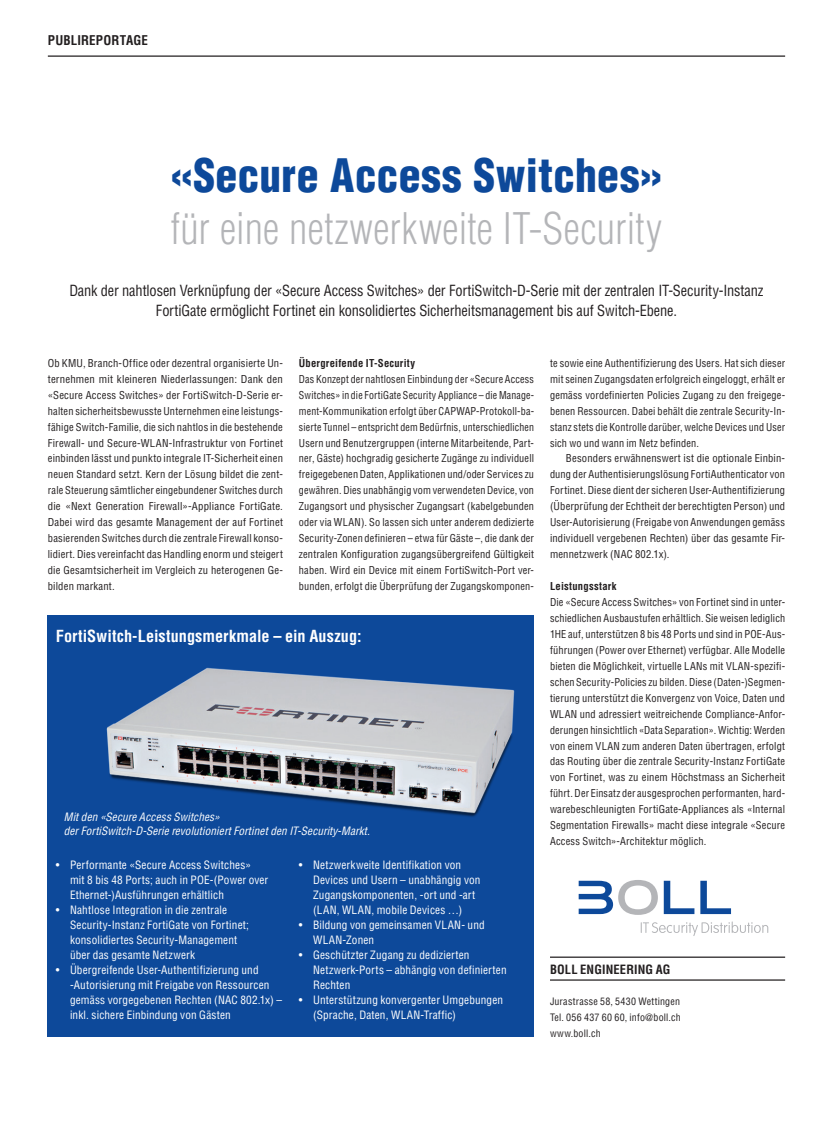
<style>
.page{position:relative;width:833px;height:1134px;background:#fff}
.page>*{position:absolute;margin:0;border:0;box-sizing:border-box;transform-origin:0 0}
.t1{font:900 condensed 45px "Helvetica LT Std";letter-spacing:.01em;color:#0d499a}
.t2{font:300 condensed 42.5px "Helvetica LT Std";letter-spacing:.01em;color:#b4b5b8}
.t3{font:700 condensed 16.25px "Helvetica LT Std";letter-spacing:.005em;color:#fff}
.t4{font:condensed 15px/20px "Helvetica LT Std";letter-spacing:-.01em;color:#231f20;text-align:center;scale:.96 1}
.t5{font:700 condensed 13.12px "Helvetica LT Std";letter-spacing:.015em;color:#231f20}
.t6{font:700 condensed 12.5px "Helvetica LT Std";letter-spacing:.015em;color:#231f20}
.t7{font:condensed 11.25px/15px "Helvetica LT Std";letter-spacing:.015em;color:#fff}
.t8{font:italic condensed 11.25px/13.5px "Helvetica LT Std";letter-spacing:.01em;color:#fff}
.t9{font:condensed 10.62px/16px "Helvetica LT Std";letter-spacing:.015em;color:#231f20;text-align:justify}
.t10{font:condensed 10.62px/16px "Helvetica LT Std";letter-spacing:.015em;color:#231f20;text-align:justify;scale:.95 1}
.t11{font:700 condensed 10.62px "Helvetica LT Std";letter-spacing:.02em;color:#231f20}
.t12{font:condensed 10px/16px "Helvetica LT Std";letter-spacing:.02em;color:#231f20;text-align:justify}
</style>
<div class="page">
<hr style="left:48px;top:55px;width:737px;height:2px;background:#231f20">
<div style="left:48px;top:615px;width:486px;height:421px;background:#0d499a"></div>
<hr style="left:550px;top:956px;width:235px;height:2px;background:#231f20">
<hr style="left:550px;top:979px;width:235px;height:2px;background:#231f20">
<img style="left:106px;top:667px;width:409px;height:150px">
<svg style="left:664px;top:881px;width:30px;height:33px"></svg>
<svg style="left:700px;top:881px;width:31px;height:33px"></svg>
<svg style="left:578px;top:880px;width:80px;height:35px"></svg>
<svg style="left:640px;top:921px;width:128px;height:15px"></svg>
<p class="t5" style="left:48px;top:32px;width:102px">publireportage</p>
<h1 class="t1" style="left:171px;top:147px;width:492px">«Secure Access Switches»</h1>
<h2 class="t2" style="left:171px;top:202px;width:493px">für eine netzwerkweite IT-Security</h2>
<h3 class="t4" style="left:69px;top:281px;width:724px">Dank der nahtlosen Verknüpfung der «Secure Access Switches» der FortiSwitch-D-Serie mit der zentralen IT-Security-Instanz<br>FortiGate ermöglicht Fortinet ein konsolidiertes Sicherheitsmanagement bis auf Switch-Ebene.</h3>
<p class="t9" style="left:48px;top:355px;width:237px">Ob KMU, Branch-Office oder dezentral organisierte Un&shy;ternehmen mit kleineren Niederlassungen: Dank den «Secure Access Switches» der FortiSwitch-D-Serie er&shy;halten sicherheitsbewusste Unternehmen eine leistungs&shy;fähige Switch-Familie, die sich nahtlos in die bestehende Firewall- und Secure-WLAN-Infrastruktur von Fortinet einbinden lässt und punkto integrale IT-Sicherheit einen neuen Standard setzt. Kern der Lösung bildet die zent&shy;rale Steuerung sämtlicher eingebundener Switches durch die «Next Generation Firewall»-Appliance FortiGate.<br>Dabei wird das gesamte Management der auf Fortinet basierenden Switches durch die zentrale Firewall konso&shy;lidiert. Dies vereinfacht das Handling enorm und steigert die Gesamtsicherheit im Vergleich zu heterogenen Ge&shy;bilden markant.</p>
<p class="t11" style="left:299px;top:356px;width:118px">Übergreifende IT-Security</p>
<p class="t10" style="left:299px;top:371px;width:249px">Das Konzept der nahtlosen Einbindung der «Secure Access Switches» in die FortiGate Security Appliance – die Manage&shy;ment-Kommunikation erfolgt über CAPWAP-Protokoll-ba&shy;sierte Tunnel – entspricht dem Bedürfnis, unterschiedlichen Usern und Benutzergruppen (interne Mitarbeitende, Part&shy;ner, Gäste) hochgradig gesicherte Zugänge zu individuell freigegebenen Daten, Applikationen und/oder Services zu gewähren. Dies unabhängig vom verwendeten Device, von Zugangsort und physischer Zugangsart (kabelgebunden oder via WLAN). So lassen sich unter anderem dedizierte Security-Zonen definieren – etwa für Gäste –, die dank der zentralen Konfiguration zugangsübergreifend Gültigkeit haben. Wird ein Device mit einem FortiSwitch-Port ver&shy;bunden, erfolgt die Überprüfung der Zugangskomponen-</p>
<h3 class="t3" style="left:56px;top:625px;width:307px">FortiSwitch-Leistungsmerkmale – ein Auszug:</h3>
<p class="t8" style="left:64px;top:811px;width:307px">Mit den «Secure Access Switches»<br>der FortiSwitch-D-Serie revolutioniert Fortinet den IT-Security-Markt.</p>
<p class="t7" style="left:70px;top:857px;width:200px;text-indent:-14px">• Performante «Secure Access Switches» mit 8 bis 48 Ports; auch in POE-(Power over<br>Ethernet-)Ausführungen erhältlich</p>
<p class="t7" style="left:70px;top:902px;width:180px;text-indent:-14px">• Nahtlose Integration in die zentrale Security-Instanz FortiGate von Fortinet; konsolidiertes Security-Management über das gesamte Netzwerk</p>
<p class="t7" style="left:70px;top:962px;width:214px;text-indent:-14px">• Übergreifende User-Authentifizierung und -Autorisierung mit Freigabe von Ressourcen gemäss vorgegebenen Rechten (NAC 802.1x) – inkl. sichere Einbindung von Gästen</p>
<p class="t7" style="left:313px;top:857px;width:169px;text-indent:-14px">• Netzwerkweite Identifikation von Devices und Usern – unabhängig von Zugangskomponenten, -ort und -art (LAN, WLAN, mobile Devices …)</p>
<p class="t7" style="left:313px;top:917px;width:173px;text-indent:-14px">• Bildung von gemeinsamen VLAN- und<br>WLAN-Zonen</p>
<p class="t7" style="left:313px;top:947px;width:195px;text-indent:-14px">• Geschützter Zugang zu dedizierten<br>Netzwerk-Ports – abhängig von definierten<br>Rechten</p>
<p class="t7" style="left:313px;top:992px;width:191px;text-indent:-14px">• Unterstützung konvergenter Umgebungen (Sprache, Daten, WLAN-Traffic)</p>
<p class="t9" style="left:550px;top:355px;width:237px">te sowie eine Authentifizierung des Users. Hat sich dieser mit seinen Zugangsdaten erfolgreich eingeloggt, erhält er gemäss vordefinierten Policies Zugang zu den freigege&shy;benen Ressourcen. Dabei behält die zentrale Security-In&shy;stanz stets die Kontrolle darüber, welche Devices und User sich wo und wann im Netz befinden.</p>
<p class="t9" style="left:550px;top:450px;width:237px;text-indent:16px">Besonders erwähnenswert ist die optionale Einbin&shy;dung der Authentisierungslösung FortiAuthenticator von Fortinet. Diese dient der sicheren User-Authentifizierung (Überprüfung der Echtheit der berechtigten Person) und User-Autorisierung (Freigabe von Anwendungen gemäss individuell vergebenen Rechten) über das gesamte Fir&shy;mennetzwerk (NAC 802.1x).</p>
<p class="t11" style="left:550px;top:579px;width:68px">Leistungsstark</p>
<p class="t9" style="left:550px;top:594px;width:237px">Die «Secure Access Switches» von Fortinet sind in unter&shy;schiedlichen Ausbaustufen erhältlich. Sie weisen lediglich 1HE auf, unterstützen 8 bis 48 Ports und sind in POE-Aus&shy;führungen (Power over Ethernet) verfügbar. Alle Modelle bieten die Möglichkeit, virtuelle LANs mit VLAN-spezifi&shy;schen Security-Policies zu bilden. Diese (Daten-)Segmen&shy;tierung unterstützt die Konvergenz von Voice, Daten und WLAN und adressiert weitreichende Compliance-Anfor&shy;derungen hinsichtlich «Data Separation». Wichtig: Werden von einem VLAN zum anderen Daten übertragen, erfolgt das Routing über die zentrale Security-Instanz FortiGate von Fortinet, was zu einem Höchstmass an Sicherheit führt. Der Einsatz der ausgesprochen performanten, hard&shy;warebeschleunigten FortiGate-Appliances als «Internal Segmentation Firewalls» macht diese integrale «Secure Access Switch»-Architektur möglich.</p>
<p class="t6" style="left:550px;top:961px;width:8px">BOLL</p>
<p class="t6" style="left:580px;top:961px;width:84px">Engineering AG</p>
<p class="t12" style="left:550px;top:993px;width:132px">Jurastrasse 58, 5430 Wettingen Tel. 056 437 60 60, info@boll.ch www.boll.ch</p>
</div>
